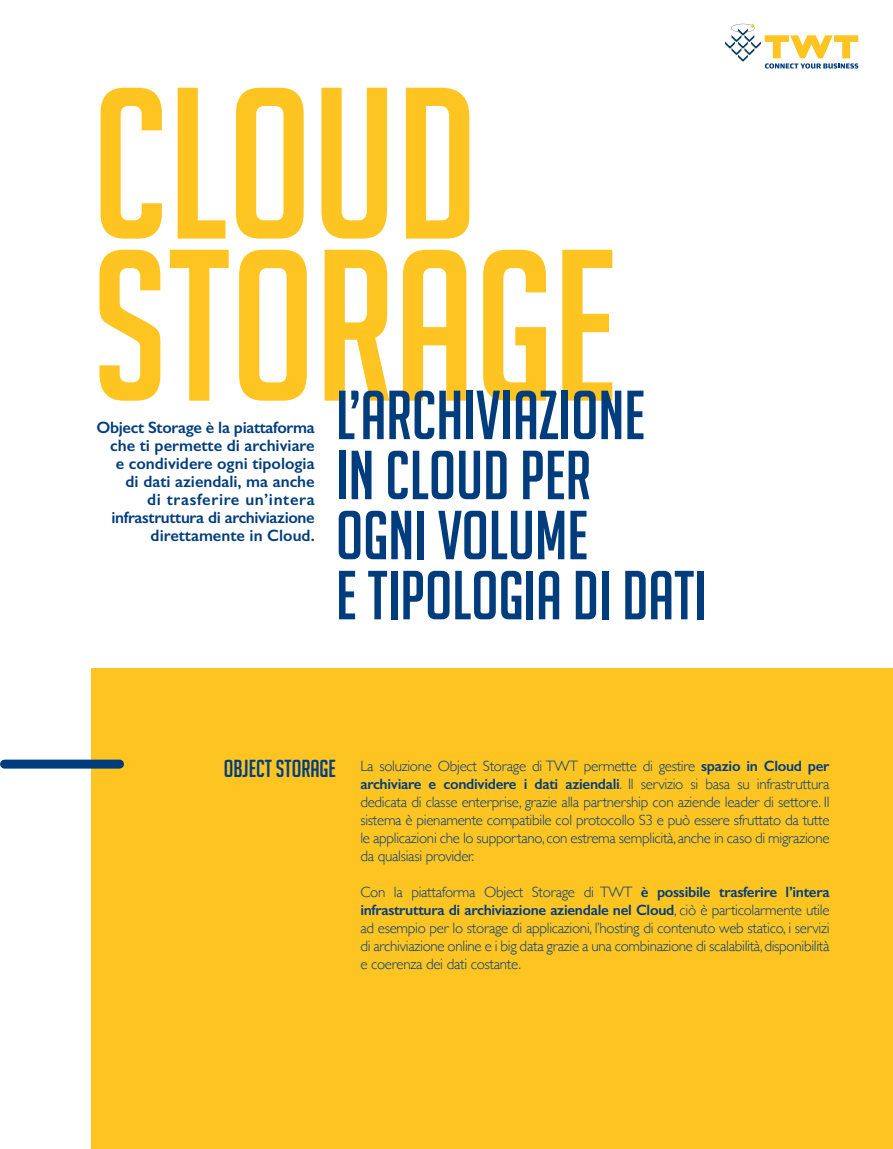
<style>
.page{position:relative;width:893px;height:1149px;background:#fff}
.page>*{position:absolute;margin:0;border:0;box-sizing:border-box;transform-origin:0 0}
.t1{font:210px/161.9px "Big Noodle Titling";color:#fec422}
.t2{font:67.5px/60px "Big Noodle Titling";color:#013d7d}
.t3{font:600 16.5px/18px "Gill Sans";color:#013d7d;text-align:right}
.t4{font:300 15px/18px "Gill Sans";letter-spacing:-.02em;color:#013d7d;text-align:justify}
.s1{font-family:"Big Noodle Titling";font-weight:400;font-size:24px}
.s2{font-weight:600}
</style>
<div class="page">
<div style="left:91px;top:668px;width:802px;height:480px;background:#fec422"></div>
<svg style="left:725px;top:24px;width:133px;height:45px"></svg>
<div style="left:4px;top:759px;width:116px;height:9px;background:#013d7d"></div>
<h1 class="t1" style="left:92px;top:83px;width:527px">CLOUD<br>STORAGE</h1>
<h2 class="t2" style="left:336px;top:385px;width:372px">L’ARCHIVIAZIONE<br>IN CLOUD PER<br>OGNI VOLUME<br>E TIPOLOGIA DI DATI</h2>
<p class="t3" style="left:96px;top:418px;width:220px">Object Storage è la piattaforma che ti permette di archiviare<br>e condividere ogni tipologia<br>di dati aziendali, ma anche<br>di trasferire un’intera infrastruttura di archiviazione direttamente in Cloud.</p>
<p class="t4" style="left:360px;top:755px;width:471px;text-indent:-137px"><span class="s1">OBJECT STORAGE</span> La soluzione Object Storage di TWT permette di gestire <span class="s2">spazio in Cloud per archiviare e condividere i dati aziendali</span>. Il servizio si basa su infrastruttura dedicata di classe enterprise, grazie alla partnership con aziende leader di settore. Il sistema è pienamente compatibile col protocollo S3 e può essere sfruttato da tutte le applicazioni che lo supportano, con estrema semplicità, anche in caso di migrazione da qualsiasi provider.</p>
<p class="t4" style="left:360px;top:881px;width:471px">Con la piattaforma Object Storage di TWT <span class="s2">è possibile trasferire l’intera infrastruttura di archiviazione aziendale nel Cloud</span>, ciò è particolarmente utile ad esempio per lo storage di applicazioni, l’hosting di contenuto web statico, i servizi di archiviazione online e i big data grazie a una combinazione di scalabilità, disponibilità e coerenza dei dati costante.</p>
</div>
